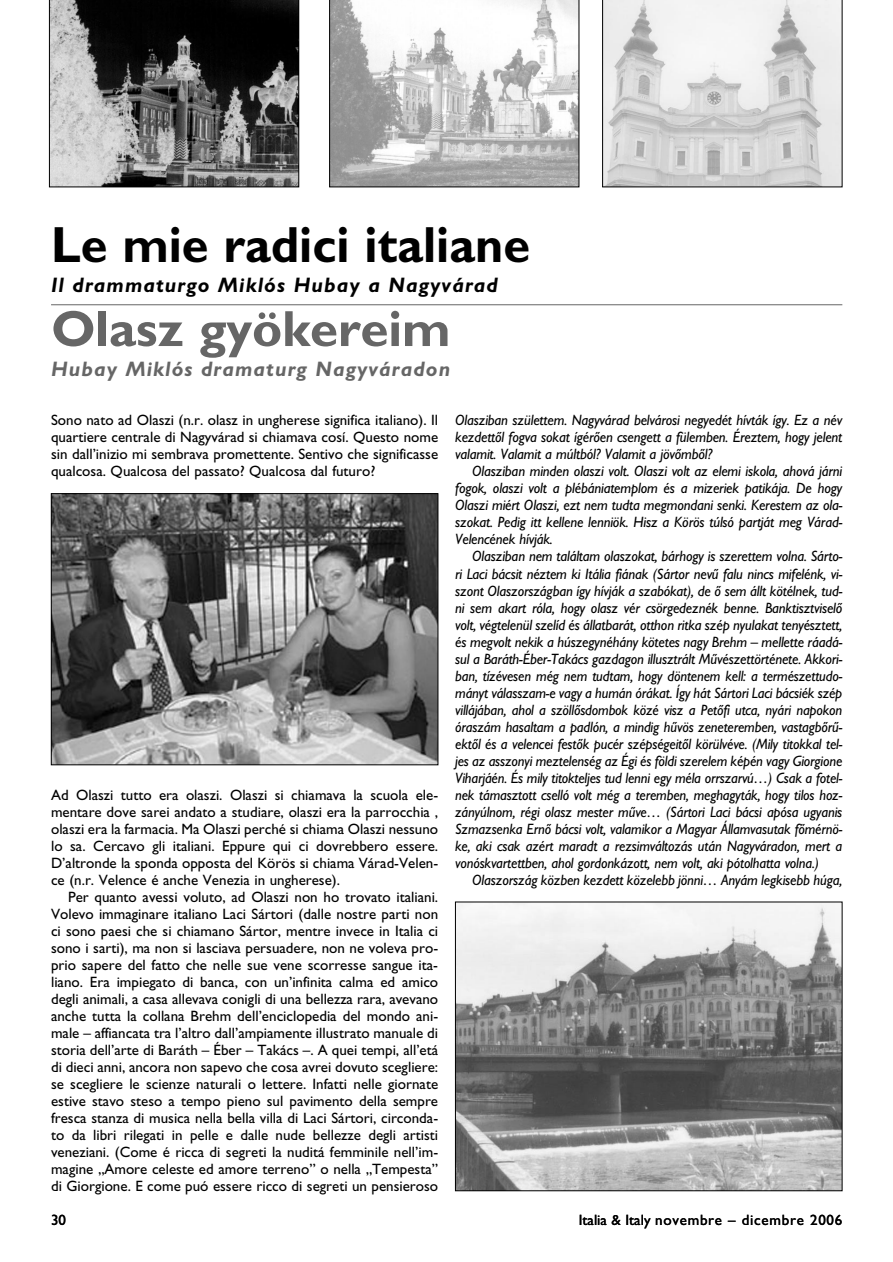
<style>
.page{position:relative;width:893px;height:1262px;background:#fff}
.page>*{position:absolute;margin:0;border:0;box-sizing:border-box;transform-origin:0 0}
.t1{font:51px "Gill H Bold";color:#000;scale:.95 1}
.t2{font:51px "Gill H Bold";letter-spacing:-.005em;color:#666}
.t3{font:21px "Gill H Bold Ita";letter-spacing:.055em;color:#000}
.t4{font:21px "Gill H Bold Ita";letter-spacing:.055em;color:#666}
.t5{font:15px/17px "Gill H Ita";letter-spacing:-.01em;color:#000;text-align:justify}
.t6{font:15px/17px "Gill H";color:#000;text-align:justify}
.t7{font:15px "Gill H";letter-spacing:.05em;color:#000}
</style>
<div class="page">
<hr style="left:51px;top:304px;width:791px;height:1px;background:#666">
<svg style="left:49px;top:0;width:250px;height:187px;background:#5c5c5c"></svg>
<svg style="left:329px;top:0;width:250px;height:187px"></svg>
<svg style="left:602px;top:0;width:240px;height:187px"></svg>
<img style="left:53px;top:495px;width:383px;height:268px">
<div style="left:51px;top:493px;width:387px;height:272px;border:1px solid #000"></div>
<img style="left:457px;top:903px;width:383px;height:286px">
<div style="left:455px;top:901px;width:387px;height:290px;border:1px solid #000"></div>
<h1 class="t1" style="left:51px;top:227px;width:506px">Le mie radici italiane</h1>
<h2 class="t3" style="left:51px;top:277px;width:448px">Il drammaturgo Miklós Hubay a Nagyvárad</h2>
<h1 class="t2" style="left:51px;top:311px;width:401px">Olasz gyökereim</h1>
<h2 class="t4" style="left:51px;top:361px;width:401px">Hubay Miklós dramaturg Nagyváradon</h2>
<p class="t6" style="left:51px;top:413px;width:388px">Sono nato ad Olaszi (n.r. olasz in ungherese significa italiano). Il quartiere centrale di Nagyvárad si chiamava cosí. Questo nome sin dall’inizio mi sembrava promettente. Sentivo che significasse qualcosa. Qualcosa del passato? Qualcosa dal futuro?</p>
<p class="t6" style="left:51px;top:787px;width:388px">Ad Olaszi tutto era olaszi. Olaszi si chiamava la scuola ele&shy;mentare dove sarei andato a studiare, olaszi era la parrocchia , olaszi era la farmacia. Ma Olaszi perché si chiama Olaszi nessuno lo sa. Cercavo gli italiani. Eppure qui ci dovrebbero essere.<br>D’altronde la sponda opposta del Körös si chiama Várad-Velen&shy;ce (n.r. Velence é anche Venezia in ungherese).</p>
<p class="t6" style="left:51px;top:890px;width:388px;text-indent:17px">Per quanto avessi voluto, ad Olaszi non ho trovato italiani.<br>Volevo immaginare italiano Laci Sártori (dalle nostre parti non ci sono paesi che si chiamano Sártor, mentre invece in Italia ci sono i sarti), ma non si lasciava persuadere, non ne voleva pro&shy;prio sapere del fatto che nelle sue vene scorresse sangue ita&shy;liano. Era impiegato di banca, con un’infinita calma ed amico degli animali, a casa allevava conigli di una bellezza rara, avevano anche tutta la collana Brehm dell’enciclopedia del mondo ani&shy;male – affiancata tra l’altro dall’ampiamente illustrato manuale di storia dell’arte di Baráth – Éber – Takács –. A quei tempi, all’etá di dieci anni, ancora non sapevo che cosa avrei dovuto scegliere: se scegliere le scienze naturali o lettere. Infatti nelle giornate estive stavo steso a tempo pieno sul pavimento della sempre fresca stanza di musica nella bella villa di Laci Sártori, circonda&shy;to da libri rilegati in pelle e dalle nude bellezze degli artisti veneziani. (Come é ricca di segreti la nuditá femminile nell’im&shy;magine „Amore celeste ed amore terreno” o nella „Tempesta” di Giorgione. E come puó essere ricco di segreti un pensieroso</p>
<p class="t5" style="left:455px;top:413px;width:388px">Olasziban születtem. Nagyvárad belvárosi negyedét hívták így. Ez a név kezdettôl fogva sokat ígérôen csengett a fülemben. Éreztem, hogy jelent valamit. Valamit a múltból? Valamit a jövômbôl?</p>
<p class="t5" style="left:455px;top:464px;width:388px;text-indent:17px">Olasziban minden olaszi volt. Olaszi volt az elemi iskola, ahová járni fogok, olaszi volt a plébániatemplom és a mizeriek patikája. De hogy Olaszi miért Olaszi, ezt nem tudta megmondani senki. Kerestem az ola&shy;szokat. Pedig itt kellene lenniök. Hisz a Körös túlsó partját meg Várad-Velencének hívják.</p>
<p class="t5" style="left:455px;top:549px;width:388px;text-indent:17px">Olasziban nem találtam olaszokat, bárhogy is szerettem volna. Sárto&shy;ri Laci bácsit néztem ki Itália fiának (Sártor nevû falu nincs mifelénk, vi&shy;szont Olaszországban így hívják a szabókat), de ô sem állt kötélnek, tud&shy;ni sem akart róla, hogy olasz vér csörgedeznék benne. Banktisztviselô volt, végtelenül szelíd és állatbarát, otthon ritka szép nyulakat tenyésztett, és megvolt nekik a húszegynéhány kötetes nagy Brehm – mellette ráadá&shy;sul a Baráth-Éber-Takács gazdagon illusztrált Mûvészettörténete. Akkori&shy;ban, tízévesen még nem tudtam, hogy döntenem kell: a természettudo&shy;mányt válasszam-e vagy a humán órákat. Így hát Sártori Laci bácsiék szép villájában, ahol a szöllôsdombok közé visz a Petôfi utca, nyári napokon óraszám hasaltam a padlón, a mindig hûvös zeneteremben, vastagbôrû&shy;ektôl és a velencei festôk pucér szépségeitôl körülvéve. (Mily titokkal tel&shy;jes az asszonyi meztelenség az Égi és földi szerelem képén vagy Giorgione Viharjáén. És mily titokteljes tud lenni egy méla orrszarvú…) Csak a fotel&shy;nek támasztott cselló volt még a teremben, meghagyták, hogy tilos hoz&shy;zányúlnom, régi olasz mester mûve… (Sártori Laci bácsi apósa ugyanis Szmazsenka Ernô bácsi volt, valamikor a Magyar Államvasutak fômérnö&shy;ke, aki csak azért maradt a rezsimváltozás után Nagyváradon, mert a vonóskvartettben, ahol gordonkázott, nem volt, aki pótolhatta volna.)</p>
<p class="t5" style="left:472px;top:873px;width:371px">Olaszország közben kezdett közelebb jönni… Anyám legkisebb húga,</p>
<p class="t6" style="left:51px;top:1213px;width:17px">30</p>
<p class="t7" style="left:579px;top:1214px;width:265px">Italia &amp; Italy novembre – dicembre 2006</p>
</div>
